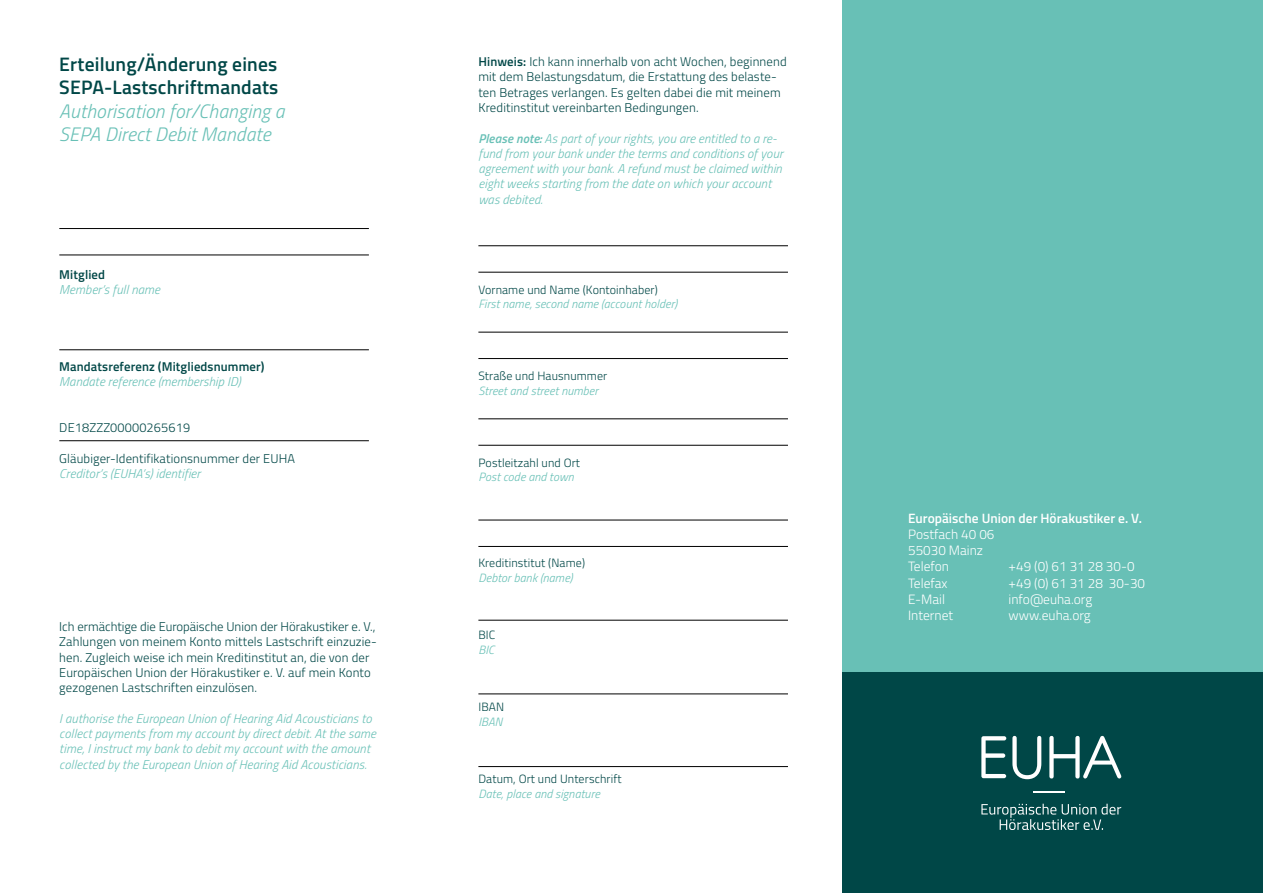
<style>
.page{position:relative;width:1263px;height:893px;background:#fff}
.page>*{position:absolute;margin:0;border:0;box-sizing:border-box;transform-origin:0 0}
.t1{font:italic 300 19.5px/23.4px "Titillium";letter-spacing:.01em;color:#68c0b6}
.t2{font:600 19.5px/23.4px "Titillium";letter-spacing:.01em;color:#004747}
.t3{font:300 13.5px/16.2px "Titillium";color:#fff}
.t4{font:600 13.5px "Titillium";color:#fff}
.t5{font:italic 300 12.75px/15.3px "Titillium";letter-spacing:.01em;color:#68c0b6}
.t6{font:300 12.75px/15.3px "Titillium";letter-spacing:.01em;color:#004747}
.t7{font:600 12.75px "Titillium";letter-spacing:.01em;color:#004747}
.t8{font:300 12px "Titillium";letter-spacing:.01em;color:#004747}
.t9{font:italic 300 12px "Titillium";letter-spacing:.01em;color:#68c0b6}
.s1{font-weight:600}
</style>
<div class="page">
<div style="left:842px;top:0;width:421px;height:893px;background:#68c0b6"></div>
<div style="left:842px;top:673px;width:421px;height:220px;background:#004747"></div>
<svg style="left:981px;top:804px;width:140px;height:26px"></svg>
<hr style="left:1033px;top:792px;width:32px;height:1px;background:#fff">
<svg style="left:1049px;top:736px;width:72px;height:42px"></svg>
<svg style="left:1012px;top:736px;width:29px;height:43px"></svg>
<svg style="left:981px;top:736px;width:25px;height:42px"></svg>
<hr style="left:59px;top:228px;width:310px;height:1px;background:#000">
<hr style="left:478px;top:245px;width:310px;height:1px;background:#000">
<hr style="left:478px;top:332px;width:310px;height:1px;background:#000">
<hr style="left:478px;top:419px;width:310px;height:1px;background:#000">
<hr style="left:478px;top:520px;width:310px;height:1px;background:#000">
<hr style="left:478px;top:620px;width:310px;height:1px;background:#000">
<hr style="left:478px;top:694px;width:310px;height:1px;background:#000">
<hr style="left:478px;top:766px;width:310px;height:1px;background:#000">
<hr style="left:59px;top:255px;width:310px;height:1px;background:#000">
<hr style="left:478px;top:272px;width:310px;height:1px;background:#000">
<hr style="left:478px;top:358px;width:310px;height:1px;background:#000">
<hr style="left:478px;top:445px;width:310px;height:1px;background:#000">
<hr style="left:478px;top:546px;width:310px;height:1px;background:#000">
<hr style="left:59px;top:349px;width:310px;height:1px;background:#000">
<hr style="left:59px;top:440px;width:310px;height:1px;background:#000">
<h1 class="t2" style="left:59px;top:52px;width:221px">Erteilung/Änderung eines<br>SEPA-Lastschriftmandats</h1>
<h1 class="t1" style="left:59px;top:98px;width:227px">Authorisation for/Changing a<br>SEPA Direct Debit Mandate</h1>
<p class="t7" style="left:59px;top:265px;width:47px">Mitglied</p>
<p class="t5" style="left:59px;top:282px;width:102px">Member’s full name</p>
<p class="t7" style="left:59px;top:357px;width:207px">Mandatsreferenz (Mitgliedsnummer)</p>
<p class="t5" style="left:59px;top:373px;width:183px">Mandate reference (membership ID)</p>
<p class="t6" style="left:59px;top:419px;width:132px">DE18ZZZ00000265619</p>
<p class="t6" style="left:59px;top:450px;width:237px">Gläubiger-Identifikationsnummer der EUHA</p>
<p class="t5" style="left:59px;top:465px;width:143px">Creditor’s (EUHA’s) identifier</p>
<p class="t6" style="left:59px;top:618px;width:319px">Ich ermächtige die Europäische Union der Hörakustiker e. V., Zahlungen von meinem Konto mittels Lastschrift einzuzie&shy;hen. Zugleich weise ich mein Kreditinstitut an, die von der Europäischen Union der Hörakustiker e. V. auf mein Konto gezogenen Lastschriften einzulösen.</p>
<p class="t5" style="left:59px;top:710px;width:318px">I authorise the European Union of Hearing Aid Acousticians to collect payments from my account by direct debit. At the same time, I instruct my bank to debit my account with the amount collected by the European Union of Hearing Aid Acousticians.</p>
<p class="t6" style="left:478px;top:53px;width:310px"><span class="s1">Hinweis:</span> Ich kann innerhalb von acht Wochen, beginnend mit dem Belastungsdatum, die Erstattung des belaste&shy;ten Betrages verlangen. Es gelten dabei die mit meinem Kreditinstitut vereinbarten Bedingungen.</p>
<p class="t5" style="left:478px;top:130px;width:306px"><span class="s1">Please note:</span> As part of your rights, you are entitled to a re&shy;fund from your bank under the terms and conditions of your agreement with your bank. A refund must be claimed within eight weeks starting from the date on which your account was debited.</p>
<p class="t8" style="left:478px;top:281px;width:181px">Vorname und Name (Kontoinhaber)</p>
<p class="t9" style="left:478px;top:295px;width:200px">First name, second name (account holder)</p>
<p class="t8" style="left:478px;top:367px;width:130px">Straße und Hausnummer</p>
<p class="t9" style="left:478px;top:382px;width:121px">Street and street number</p>
<p class="t8" style="left:478px;top:454px;width:103px">Postleitzahl und Ort</p>
<p class="t9" style="left:478px;top:468px;width:97px">Post code and town</p>
<p class="t8" style="left:478px;top:554px;width:108px">Kreditinstitut (Name)</p>
<p class="t9" style="left:478px;top:569px;width:96px">Debtor bank (name)</p>
<p class="t8" style="left:478px;top:626px;width:19px">BIC</p>
<p class="t9" style="left:478px;top:641px;width:17px">BIC</p>
<p class="t8" style="left:478px;top:698px;width:27px">IBAN</p>
<p class="t9" style="left:478px;top:713px;width:25px">IBAN</p>
<p class="t8" style="left:478px;top:770px;width:145px">Datum, Ort und Unterschrift</p>
<p class="t9" style="left:478px;top:785px;width:123px">Date, place and signature</p>
<p class="t4" style="left:908px;top:508px;width:235px">Europäische Union der Hörakustiker e. V.</p>
<p class="t3" style="left:908px;top:525px;width:88px">Postfach 40 06<br>55030 Mainz<br>Telefon</p>
<p class="t3" style="left:1009px;top:558px;width:127px">+49 (0) 61 31 28 30-0</p>
<p class="t3" style="left:908px;top:574px;width:41px">Telefax</p>
<p class="t3" style="left:1009px;top:574px;width:138px">+49 (0) 61 31 28 30-30</p>
<p class="t3" style="left:908px;top:590px;width:38px">E-Mail</p>
<p class="t3" style="left:1009px;top:590px;width:85px">info@euha.org</p>
<p class="t3" style="left:908px;top:606px;width:47px">Internet</p>
<p class="t3" style="left:1009px;top:606px;width:84px">www.euha.org</p>
</div>
